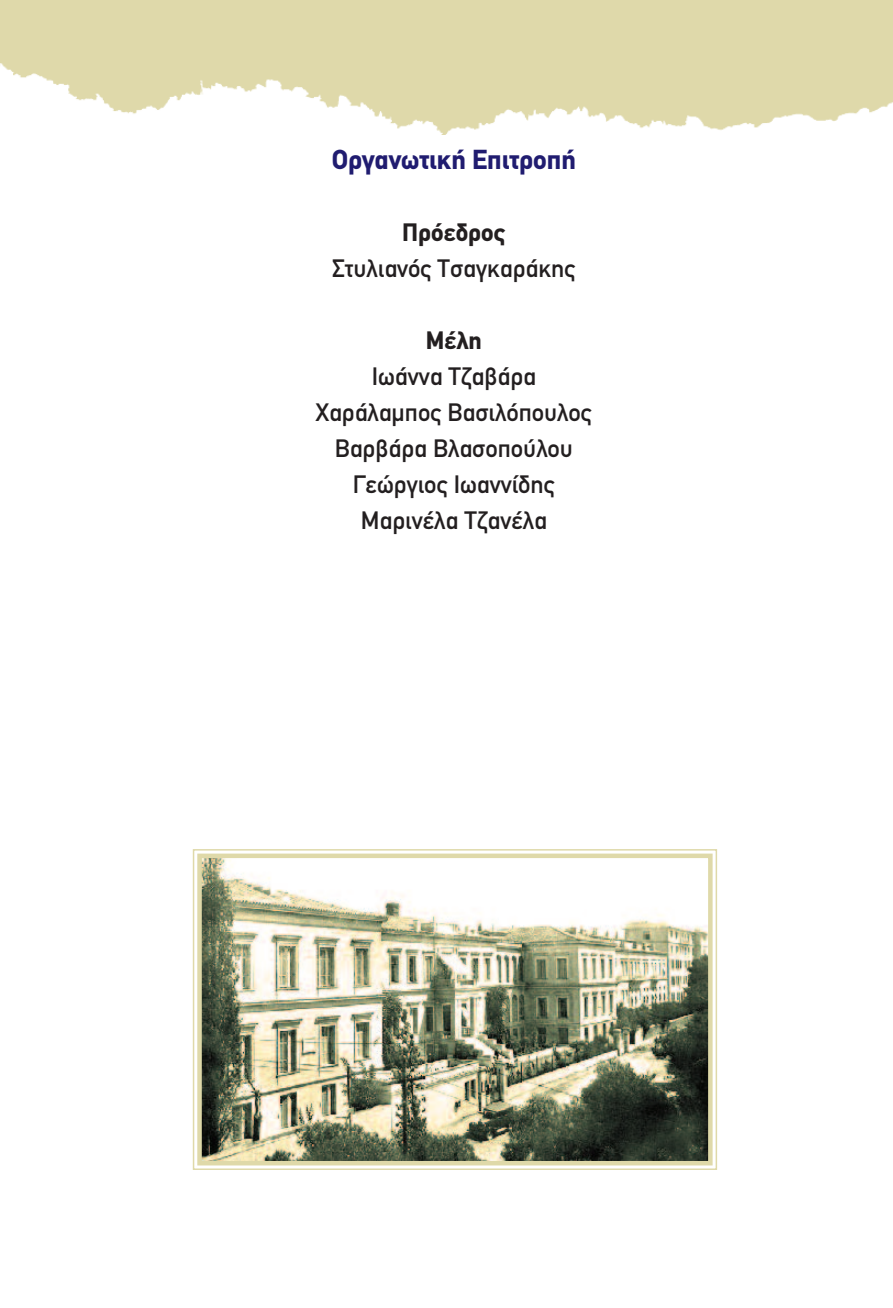
<style>
.page{position:relative;width:893px;height:1308px;background:#fff}
.page>*{position:absolute;margin:0;border:0;box-sizing:border-box;transform-origin:0 0}
.t1{font:700 27px "CF Din";color:#201c70}
.t2{font:24.75px/36px "CF Din";color:#231f20;text-align:center}
.t3{font:700 24.75px "CF Din";color:#231f20}
</style>
<div class="page">
<img style="left:202px;top:858px;width:506px;height:302px">
<div style="left:193px;top:849px;width:524px;height:321px;border:2px solid #dfd9a9"></div>
<div style="left:197px;top:853px;width:516px;height:312px;border:4px solid #dfd9a9"></div>
<img style="left:0;top:0;width:893px;height:135px">
<p class="t1" style="left:332px;top:144px;width:246px">Οργανωτική Επιτροπή</p>
<p class="t3" style="left:402px;top:218px;width:105px">Πρόεδρος</p>
<p class="t2" style="left:332px;top:250px;width:245px">Στυλιανός Τσαγκαράκης</p>
<p class="t3" style="left:426px;top:326px;width:57px">Μέλη</p>
<p class="t2" style="left:316px;top:358px;width:278px">Ιωάννα Τζαβάρα<br>Χαράλαµπος Βασιλόπουλος<br>Βαρβάρα Βλασοπούλου<br>Γεώργιος Ιωαννίδης<br>Μαρινέλα Τζανέλα</p>
</div>
